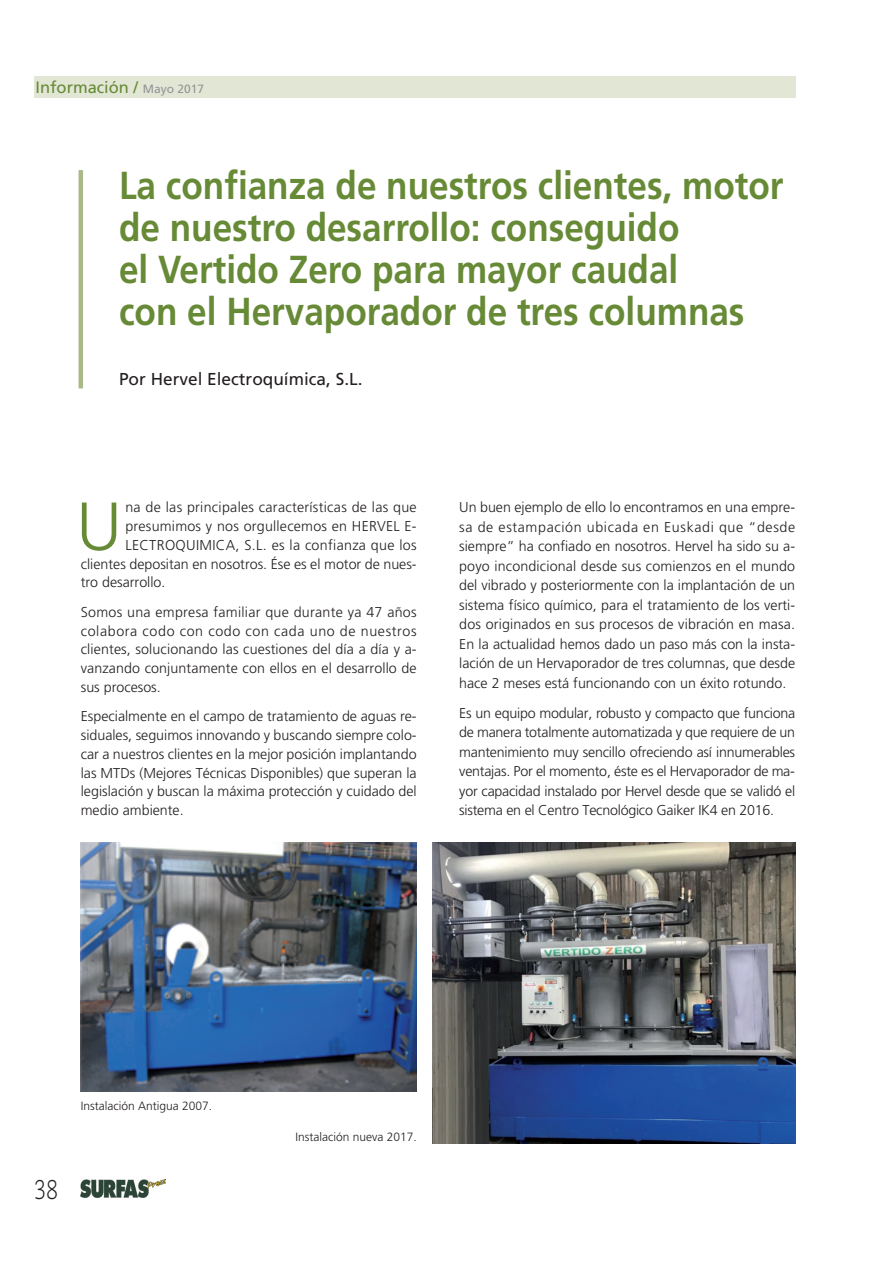
<style>
.page{position:relative;width:893px;height:1263px;background:#fff}
.page>*{position:absolute;margin:0;border:0;box-sizing:border-box;transform-origin:0 0}
.t1{font:300 67.95px "Frutiger";color:#678a36}
.t2{font:700 39px/42px "Frutiger";color:#678a36;scale:.9 1}
.t3{font:300 27px "Caecilia";color:#231f20;scale:.8 1}
.t4{font:17.25px "Frutiger";color:#231f20}
.t5{font:16.5px "Frutiger";color:#678a36}
.t6{font:300 14.25px/19.5px "Frutiger";color:#231f20;text-align:justify}
.t7{font:300 14.25px "Frutiger";letter-spacing:.02em;color:#231f20}
.t8{font:300 12px "Frutiger";color:#231f20}
.s1{font-size:12px;color:#939598}
</style>
<div class="page">
<div style="left:34px;top:77px;width:761px;height:21px;background:#e2e6d5"></div>
<img style="left:81px;top:1180px;width:85px;height:18px">
<hr style="left:79px;top:170px;width:4px;height:218px;background:#aab989">
<img style="left:81px;top:842px;width:336px;height:249px">
<img style="left:433px;top:842px;width:362px;height:302px">
<p class="t5" style="left:36px;top:81px;width:170px">Información / <span class="s1">Mayo 2017</span></p>
<h2 class="t2" style="left:119px;top:168px;width:740px">La confianza de nuestros clientes, motor de nuestro desarrollo: conseguido<br>el Vertido Zero para mayor caudal<br>con el Hervaporador de tres columnas</h2>
<p class="t4" style="left:119px;top:372px;width:245px">Por Hervel Electroquímica, S.L.</p>
<h1 class="t1" style="left:76px;top:499px;width:47px">U</h1>
<p class="t7" style="left:125px;top:502px;width:293px">na de las principales características de las que</p>
<p class="t6" style="left:125px;top:518px;width:293px">presumimos y nos orgullecemos en HERVEL E-</p>
<p class="t7" style="left:125px;top:539px;width:293px">LECTROQUIMICA, S.L. es la confianza que los</p>
<p class="t6" style="left:81px;top:555px;width:337px">clientes depositan en nosotros. Ése es el motor de nues-</p>
<p class="t6" style="left:81px;top:574px;width:86px">tro desarrollo.</p>
<p class="t6" style="left:81px;top:604px;width:337px;line-height:18.8px">Somos una empresa familiar que durante ya 47 años colabora codo con codo con cada uno de nuestros clientes, solucionando las cuestiones del día a día y a&shy;vanzando conjuntamente con ellos en el desarrollo de sus procesos.</p>
<p class="t6" style="left:81px;top:708px;width:337px;line-height:18.8px">Especialmente en el campo de tratamiento de aguas re&shy;siduales, seguimos innovando y buscando siempre colo&shy;car a nuestros clientes en la mejor posición implantando las MTDs (Mejores Técnicas Disponibles) que superan la legislación y buscan la máxima protección y cuidado del medio ambiente.</p>
<p class="t6" style="left:459px;top:499px;width:337px">Un buen ejemplo de ello lo encontramos en una empre&shy;sa de estampación ubicada en Euskadi que “desde siempre” ha confiado en nosotros. Hervel ha sido su a&shy;poyo incondicional desde sus comienzos en el mundo del vibrado y posteriormente con la implantación de un sistema físico químico, para el tratamiento de los verti&shy;dos originados en sus procesos de vibración en masa.<br>En la actualidad hemos dado un paso más con la insta&shy;lación de un Hervaporador de tres columnas, que desde hace 2 meses está funcionando con un éxito rotundo.</p>
<p class="t6" style="left:459px;top:704px;width:337px">Es un equipo modular, robusto y compacto que funciona de manera totalmente automatizada y que requiere de un mantenimiento muy sencillo ofreciendo así innumerables ventajas. Por el momento, éste es el Hervaporador de ma&shy;yor capacidad instalado por Hervel desde que se validó el sistema en el Centro Tecnológico Gaiker IK4 en 2016.</p>
<p class="t8" style="left:81px;top:1100px;width:133px">Instalación Antigua 2007.</p>
<h3 class="t3" style="left:34px;top:1178px;width:32px">38</h3>
<p class="t8" style="left:295px;top:1132px;width:123px">Instalación nueva 2017.</p>
</div>
